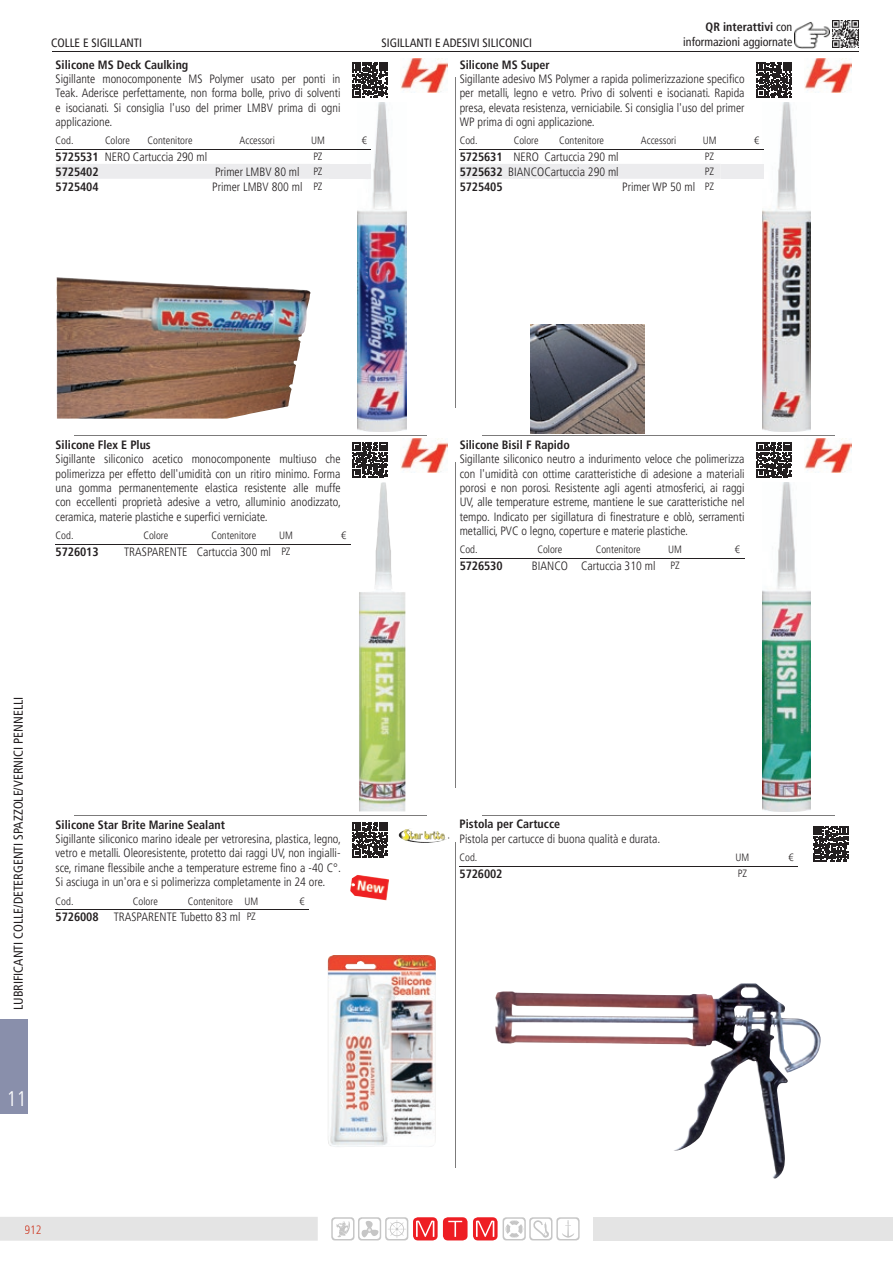
<style>
.page{position:relative;width:893px;height:1263px;background:#fff}
.page>*{position:absolute;margin:0;border:0;box-sizing:border-box;transform-origin:0 0}
.t1{font:300 condensed 21px "Frutiger LT Pro";color:#fff}
.t2{font:condensed 12.75px "Frutiger LT Pro";color:#231f20}
.t3{font:300 condensed 12px/14.4px "Frutiger LT Pro";color:#231f20;text-align:justify}
.t4{font:700 condensed 12px "Frutiger LT Pro";color:#231f20}
.t5{font:condensed 12px/14.7px "Frutiger LT Pro";color:#231f20;text-align:right}
.t6{font:300 condensed 12px "Frutiger LT Pro";color:#ee1d23}
.t7{font:300 condensed 10.5px "Frutiger LT Pro";color:#231f20}
.s1{font-weight:700}
.s2{font-size:10.5px}
</style>
<div class="page">
<div style="left:0;top:1019px;width:27px;height:94px;background:#898fab"></div>
<hr style="left:52px;top:51px;width:807px;height:1px;background:#231f20">
<svg style="left:331px;top:1217px;width:249px;height:23px"></svg>
<div style="left:0;top:1217px;width:318px;height:24px;background:#e4e4e4"></div>
<div style="left:25px;top:1225px;width:16px;height:9px;background:#e4e4e4"></div>
<div style="left:593px;top:1216px;width:300px;height:24px;background:#e4e4e4"></div>
<hr style="left:455px;top:77px;width:1px;height:331px;background:#7c7b7b">
<hr style="left:455px;top:462px;width:1px;height:326px;background:#7c7b7b">
<hr style="left:455px;top:843px;width:1px;height:325px;background:#7c7b7b">
<hr style="left:75px;top:435px;width:352px;height:1px;background:#7c7b7b">
<hr style="left:75px;top:815px;width:352px;height:1px;background:#7c7b7b">
<hr style="left:482px;top:435px;width:352px;height:1px;background:#7c7b7b">
<hr style="left:482px;top:815px;width:352px;height:1px;background:#7c7b7b">
<img style="left:795px;top:22px;width:34px;height:27px">
<img style="left:832px;top:21px;width:27px;height:27px">
<img style="left:358px;top:102px;width:48px;height:329px">
<img style="left:56px;top:277px;width:254px;height:142px">
<div style="left:56px;top:164px;width:274px;height:15px;background:#ececee"></div>
<div style="left:330px;top:164px;width:41px;height:15px;background:#ececee"></div>
<hr style="left:56px;top:149px;width:47px;height:1px;background:#231f20">
<svg style="left:103px;top:149px;width:29px;height:1px"></svg>
<hr style="left:132px;top:149px;width:76px;height:1px;background:#231f20">
<hr style="left:208px;top:149px;width:98px;height:1px;background:#231f20">
<svg style="left:306px;top:149px;width:24px;height:1px"></svg>
<hr style="left:330px;top:149px;width:41px;height:1px;background:#231f20">
<svg style="left:353px;top:62px;width:35px;height:35px"></svg>
<img style="left:401px;top:58px;width:47px;height:34px">
<img style="left:359px;top:482px;width:46px;height:329px">
<hr style="left:56px;top:544px;width:64px;height:1px;background:#231f20">
<hr style="left:120px;top:544px;width:72px;height:1px;background:#231f20">
<hr style="left:192px;top:544px;width:84px;height:1px;background:#231f20">
<svg style="left:276px;top:544px;width:20px;height:1px"></svg>
<hr style="left:296px;top:544px;width:54px;height:1px;background:#231f20">
<svg style="left:353px;top:442px;width:35px;height:35px"></svg>
<img style="left:401px;top:439px;width:47px;height:34px">
<img style="left:328px;top:955px;width:108px;height:192px">
<hr style="left:56px;top:909px;width:56px;height:1px;background:#231f20">
<hr style="left:112px;top:909px;width:67px;height:1px;background:#231f20">
<hr style="left:179px;top:909px;width:63px;height:1px;background:#231f20">
<svg style="left:242px;top:909px;width:18px;height:1px"></svg>
<hr style="left:260px;top:909px;width:49px;height:1px;background:#231f20">
<svg style="left:353px;top:822px;width:35px;height:35px"></svg>
<img style="left:350px;top:875px;width:39px;height:25px">
<img style="left:399px;top:829px;width:47px;height:14px">
<img style="left:762px;top:102px;width:49px;height:329px">
<img style="left:530px;top:324px;width:115px;height:109px">
<div style="left:460px;top:164px;width:261px;height:15px;background:#ececee"></div>
<div style="left:721px;top:164px;width:42px;height:15px;background:#ececee"></div>
<hr style="left:460px;top:149px;width:48px;height:1px;background:#231f20">
<hr style="left:508px;top:149px;width:36px;height:1px;background:#231f20">
<hr style="left:544px;top:149px;width:75px;height:1px;background:#231f20">
<hr style="left:619px;top:149px;width:79px;height:1px;background:#231f20">
<svg style="left:698px;top:149px;width:23px;height:1px"></svg>
<hr style="left:721px;top:149px;width:42px;height:1px;background:#231f20">
<svg style="left:757px;top:62px;width:35px;height:35px"></svg>
<img style="left:805px;top:58px;width:47px;height:34px">
<img style="left:762px;top:482px;width:49px;height:329px">
<hr style="left:460px;top:558px;width:66px;height:1px;background:#231f20">
<hr style="left:526px;top:558px;width:47px;height:1px;background:#231f20">
<hr style="left:573px;top:558px;width:90px;height:1px;background:#231f20">
<svg style="left:663px;top:558px;width:24px;height:1px"></svg>
<hr style="left:687px;top:558px;width:57px;height:1px;background:#231f20">
<svg style="left:757px;top:442px;width:35px;height:35px"></svg>
<img style="left:805px;top:439px;width:47px;height:34px">
<img style="left:495px;top:983px;width:326px;height:196px">
<hr style="left:460px;top:866px;width:55px;height:1px;background:#231f20">
<hr style="left:515px;top:866px;width:219px;height:1px;background:#231f20">
<svg style="left:734px;top:866px;width:17px;height:1px"></svg>
<hr style="left:751px;top:866px;width:47px;height:1px;background:#231f20">
<svg style="left:813px;top:826px;width:35px;height:35px"></svg>
<p class="t5" style="left:51px;top:36px;width:93px">COLLE E SIGILLANTI</p>
<p class="t5" style="left:381px;top:36px;width:152px">SIGILLANTI E ADESIVI SILICONICI</p>
<p class="t5" style="left:683px;top:20px;width:111px"><span class="s1">QR interattivi</span> con informazioni aggiornate</p>
<p class="t4" style="left:56px;top:57px;width:134px">Silicone MS Deck Caulking</p>
<p class="t3" style="left:56px;top:72px;width:286px">Sigillante monocomponente MS Polymer usato per ponti in Teak. Aderisce perfettamente, non forma bolle, privo di solventi e isocianati. Si consiglia l'uso del primer LMBV prima di ogni applicazione.</p>
<p class="t7" style="left:56px;top:135px;width:19px">Cod.</p>
<p class="t7" style="left:105px;top:135px;width:26px">Colore</p>
<p class="t7" style="left:148px;top:135px;width:46px">Contenitore</p>
<p class="t7" style="left:240px;top:135px;width:37px">Accessori</p>
<p class="t7" style="left:311px;top:135px;width:15px">UM</p>
<p class="t7" style="left:362px;top:135px;width:7px">€</p>
<p class="t3" style="left:56px;top:150px;width:153px"><span class="s1">5725531</span> NERO Cartuccia 290 ml</p>
<p class="t7" style="left:313px;top:151px;width:11px">PZ</p>
<p class="t4" style="left:56px;top:164px;width:44px">5725402</p>
<p class="t3" style="left:215px;top:165px;width:109px">Primer LMBV 80 ml <span class="s2">PZ</span></p>
<p class="t4" style="left:56px;top:179px;width:44px">5725404</p>
<p class="t3" style="left:212px;top:179px;width:112px">Primer LMBV 800 ml <span class="s2">PZ</span></p>
<p class="t4" style="left:460px;top:57px;width:92px">Silicone MS Super</p>
<p class="t3" style="left:460px;top:72px;width:286px">Sigillante adesivo MS Polymer a rapida polimerizzazione specifico per metalli, legno e vetro. Privo di solventi e isocianati. Rapida presa, elevata resistenza, verniciabile. Si consiglia l'uso del primer WP prima di ogni applicazione.</p>
<p class="t7" style="left:460px;top:135px;width:19px">Cod.</p>
<p class="t7" style="left:514px;top:135px;width:26px">Colore</p>
<p class="t7" style="left:559px;top:135px;width:46px">Contenitore</p>
<p class="t7" style="left:641px;top:135px;width:37px">Accessori</p>
<p class="t7" style="left:703px;top:135px;width:15px">UM</p>
<p class="t7" style="left:754px;top:135px;width:7px">€</p>
<p class="t3" style="left:460px;top:150px;width:161px"><span class="s1">5725631</span> NERO Cartuccia 290 ml</p>
<p class="t7" style="left:705px;top:151px;width:11px">PZ</p>
<p class="t3" style="left:460px;top:165px;width:161px"><span class="s1">5725632</span> BIANCOCartuccia 290 ml</p>
<p class="t7" style="left:705px;top:166px;width:11px">PZ</p>
<p class="t4" style="left:460px;top:179px;width:44px">5725405</p>
<p class="t3" style="left:622px;top:179px;width:94px">Primer WP 50 ml <span class="s2">PZ</span></p>
<p class="t4" style="left:56px;top:437px;width:97px">Silicone Flex E Plus</p>
<p class="t3" style="left:56px;top:452px;width:287px">Sigillante siliconico acetico monocomponente multiuso che polimerizza per effetto dell'umidità con un ritiro minimo. Forma una gomma permanentemente elastica resistente alle muffe con eccellenti proprietà adesive a vetro, alluminio anodizzato, ceramica, materie plastiche e superfici verniciate.</p>
<p class="t7" style="left:56px;top:529px;width:19px">Cod.</p>
<p class="t7" style="left:143px;top:529px;width:26px">Colore</p>
<p class="t7" style="left:211px;top:529px;width:46px">Contenitore</p>
<p class="t7" style="left:279px;top:529px;width:15px">UM</p>
<p class="t7" style="left:341px;top:529px;width:7px">€</p>
<p class="t4" style="left:56px;top:545px;width:44px">5726013</p>
<p class="t3" style="left:124px;top:544px;width:168px">TRASPARENTE Cartuccia 300 ml <span class="s2">PZ</span></p>
<p class="t2" style="left:11px;top:1010px;width:315px;rotate:-90deg">LUBRIFICANTI COLLE/DETERGENTI SPAZZOLE/VERNICI PENNELLI</p>
<p class="t4" style="left:56px;top:817px;width:171px">Silicone Star Brite Marine Sealant</p>
<p class="t3" style="left:56px;top:832px;width:287px">Sigillante siliconico marino ideale per vetroresina, plastica, legno, vetro e metalli. Oleoresistente, protetto dai raggi UV, non ingialli&shy;sce, rimane flessibile anche a temperature estreme fino a -40 C°.<br>Si asciuga in un'ora e si polimerizza completamente in 24 ore.</p>
<p class="t7" style="left:56px;top:895px;width:19px">Cod.</p>
<p class="t7" style="left:133px;top:895px;width:26px">Colore</p>
<p class="t7" style="left:188px;top:895px;width:72px">Contenitore UM</p>
<p class="t7" style="left:299px;top:895px;width:7px">€</p>
<p class="t4" style="left:56px;top:910px;width:44px">5726008</p>
<p class="t3" style="left:114px;top:910px;width:144px">TRASPARENTE Tubetto 83 ml <span class="s2">PZ</span></p>
<h1 class="t1" style="left:6px;top:1086px;width:22px">11</h1>
<p class="t6" style="left:24px;top:1223px;width:19px">912</p>
<p class="t4" style="left:460px;top:437px;width:112px">Silicone Bisil F Rapido</p>
<p class="t3" style="left:460px;top:452px;width:286px">Sigillante siliconico neutro a indurimento veloce che polimerizza con l'umidità con ottime caratteristiche di adesione a materiali porosi e non porosi. Resistente agli agenti atmosferici, ai raggi UV, alle temperature estreme, mantiene le sue caratteristiche nel tempo. Indicato per sigillatura di finestrature e oblò, serramenti metallici, PVC o legno, coperture e materie plastiche.</p>
<p class="t7" style="left:460px;top:544px;width:19px">Cod.</p>
<p class="t7" style="left:537px;top:544px;width:26px">Colore</p>
<p class="t7" style="left:596px;top:544px;width:46px">Contenitore</p>
<p class="t7" style="left:668px;top:544px;width:15px">UM</p>
<p class="t7" style="left:735px;top:544px;width:7px">€</p>
<p class="t4" style="left:460px;top:559px;width:44px">5726530</p>
<p class="t3" style="left:532px;top:559px;width:125px">BIANCO Cartuccia 310 ml</p>
<p class="t7" style="left:670px;top:560px;width:11px">PZ</p>
<p class="t4" style="left:460px;top:817px;width:102px">Pistola per Cartucce</p>
<p class="t3" style="left:460px;top:831px;width:202px">Pistola per cartucce di buona qualità e durata.</p>
<p class="t7" style="left:460px;top:851px;width:19px">Cod.</p>
<p class="t7" style="left:735px;top:851px;width:15px">UM</p>
<p class="t7" style="left:788px;top:851px;width:7px">€</p>
<p class="t4" style="left:460px;top:867px;width:44px">5726002</p>
<p class="t7" style="left:738px;top:867px;width:11px">PZ</p>
</div>
